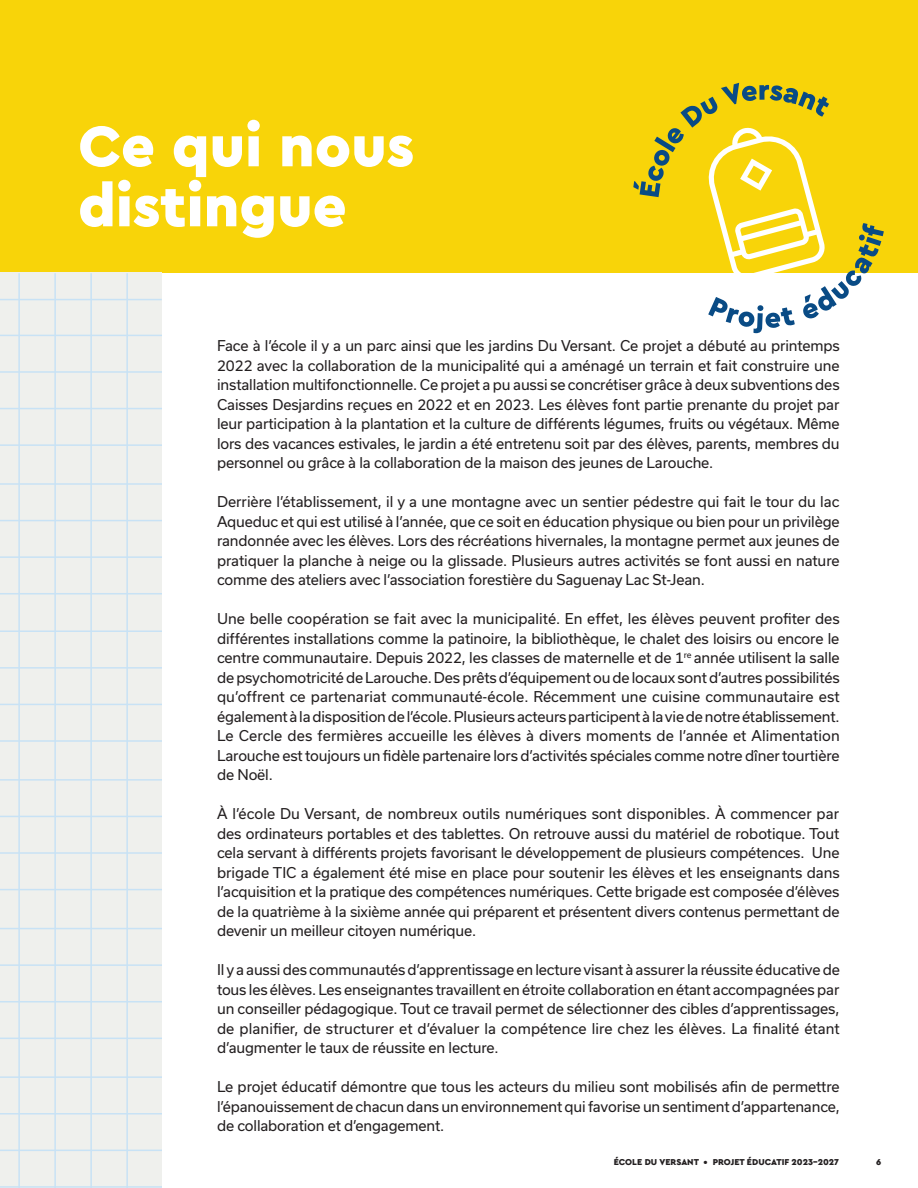
<style>
.page{position:relative;width:918px;height:1188px;background:#fff}
.page>*{position:absolute;margin:0;border:0;box-sizing:border-box;transform-origin:0 0}
.Titres{font:900 60px/60px "Cera Pro";color:#fff}
.Texte_courant{font:14.25px/19.5px "Usual";letter-spacing:-.01em;color:#231f20;text-align:justify}
.t1{font:900 9px "Cera Pro";color:#231f20}
</style>
<div class="page">
<div style="left:0;top:0;width:918px;height:272px;background:#f8d409"></div>
<div style="left:0;top:272px;width:162px;height:916px;background:#eff0ed"></div>
<hr style="left:54px;top:273px;width:2px;height:915px;background:#c8e2f5">
<hr style="left:126px;top:273px;width:2px;height:915px;background:#c8e2f5">
<hr style="left:18px;top:273px;width:2px;height:915px;background:#c8e2f5">
<hr style="left:90px;top:273px;width:2px;height:915px;background:#c8e2f5">
<hr style="left:0;top:371px;width:162px;height:2px;background:#c8e2f5">
<hr style="left:0;top:667px;width:162px;height:2px;background:#c8e2f5">
<hr style="left:0;top:964px;width:162px;height:2px;background:#c8e2f5">
<hr style="left:0;top:520px;width:162px;height:1px;background:#c8e2f5">
<hr style="left:0;top:816px;width:162px;height:1px;background:#c8e2f5">
<hr style="left:0;top:1113px;width:162px;height:2px;background:#c8e2f5">
<hr style="left:0;top:444px;width:162px;height:2px;background:#c8e2f5">
<hr style="left:0;top:740px;width:162px;height:2px;background:#c8e2f5">
<hr style="left:0;top:1038px;width:162px;height:1px;background:#c8e2f5">
<hr style="left:0;top:593px;width:162px;height:1px;background:#c8e2f5">
<hr style="left:0;top:889px;width:162px;height:1px;background:#c8e2f5">
<hr style="left:0;top:1186px;width:162px;height:2px;background:#c8e2f5">
<hr style="left:0;top:335px;width:162px;height:1px;background:#c8e2f5">
<hr style="left:0;top:630px;width:162px;height:2px;background:#c8e2f5">
<hr style="left:0;top:928px;width:162px;height:1px;background:#c8e2f5">
<hr style="left:0;top:483px;width:162px;height:2px;background:#c8e2f5">
<hr style="left:0;top:779px;width:162px;height:2px;background:#c8e2f5">
<hr style="left:0;top:1076px;width:162px;height:2px;background:#c8e2f5">
<hr style="left:0;top:408px;width:162px;height:1px;background:#c8e2f5">
<hr style="left:0;top:704px;width:162px;height:1px;background:#c8e2f5">
<hr style="left:0;top:1001px;width:162px;height:1px;background:#c8e2f5">
<hr style="left:0;top:556px;width:162px;height:2px;background:#c8e2f5">
<hr style="left:0;top:852px;width:162px;height:2px;background:#c8e2f5">
<hr style="left:0;top:1150px;width:162px;height:1px;background:#c8e2f5">
<hr style="left:0;top:299px;width:162px;height:1px;background:#c8e2f5">
<svg style="left:633px;top:83px;width:251px;height:250px"></svg>
<p class="Titres" style="left:78px;top:116px;width:337px">Ce qui nous distingue</p>
<p class="Texte_courant" style="left:217px;top:336px;width:624px">Face à l’école il y a un parc ainsi que les jardins Du Versant. Ce projet a débuté au printemps 2022 avec la collaboration de la municipalité qui a aménagé un terrain et fait construire une installation multifonctionnelle. Ce projet a pu aussi se concrétiser grâce à deux subventions des Caisses Desjardins reçues en 2022 et en 2023. Les élèves font partie prenante du projet par leur participation à la plantation et la culture de différents légumes, fruits ou végétaux. Même lors des vacances estivales, le jardin a été entretenu soit par des élèves, parents, membres du personnel ou grâce à la collaboration de la maison des jeunes de Larouche.</p>
<p class="Texte_courant" style="left:217px;top:492px;width:624px">Derrière l’établissement, il y a une montagne avec un sentier pédestre qui fait le tour du lac Aqueduc et qui est utilisé à l’année, que ce soit en éducation physique ou bien pour un privilège randonnée avec les élèves. Lors des récréations hivernales, la montagne permet aux jeunes de pratiquer la planche à neige ou la glissade. Plusieurs autres activités se font aussi en nature comme des ateliers avec l’association forestière du Saguenay Lac St-Jean.</p>
<p class="Texte_courant" style="left:217px;top:609px;width:624px">Une belle coopération se fait avec la municipalité. En effet, les élèves peuvent profiter des différentes installations comme la patinoire, la bibliothèque, le chalet des loisirs ou encore le centre communautaire. Depuis 2022, les classes de maternelle et de 1<sup>re</sup> année utilisent la salle de psychomotricité de Larouche. Des prêts d’équipement ou de locaux sont d’autres possibilités qu’offrent ce partenariat communauté-école. Récemment une cuisine communautaire est également à la disposition de l’école. Plusieurs acteurs participent à la vie de notre établissement.<br>Le Cercle des fermières accueille les élèves à divers moments de l’année et Alimentation Larouche est toujours un fidèle partenaire lors d’activités spéciales comme notre dîner tourtière de Noël.</p>
<p class="Texte_courant" style="left:217px;top:804px;width:624px">À l’école Du Versant, de nombreux outils numériques sont disponibles. À commencer par des ordinateurs portables et des tablettes. On retrouve aussi du matériel de robotique. Tout cela servant à différents projets favorisant le développement de plusieurs compétences. Une brigade TIC a également été mise en place pour soutenir les élèves et les enseignants dans l’acquisition et la pratique des compétences numériques. Cette brigade est composée d’élèves de la quatrième à la sixième année qui préparent et présentent divers contenus permettant de devenir un meilleur citoyen numérique.</p>
<p class="Texte_courant" style="left:217px;top:960px;width:624px">Il y a aussi des communautés d’apprentissage en lecture visant à assurer la réussite éducative de tous les élèves. Les enseignantes travaillent en étroite collaboration en étant accompagnées par un conseiller pédagogique. Tout ce travail permet de sélectionner des cibles d’apprentissages, de planifier, de structurer et d’évaluer la compétence lire chez les élèves. La finalité étant d’augmenter le taux de réussite en lecture.</p>
<p class="Texte_courant" style="left:217px;top:1077px;width:624px">Le projet éducatif démontre que tous les acteurs du milieu sont mobilisés afin de permettre l’épanouissement de chacun dans un environnement qui favorise un sentiment d’appartenance, de collaboration et d’engagement.</p>
<p class="t1" style="left:614px;top:1155px;width:227px">ÉCOLE DU VERSANT • PROJET ÉDUCATIF 2023-2027</p>
<p class="t1" style="left:876px;top:1155px;width:7px">6</p>
</div>
